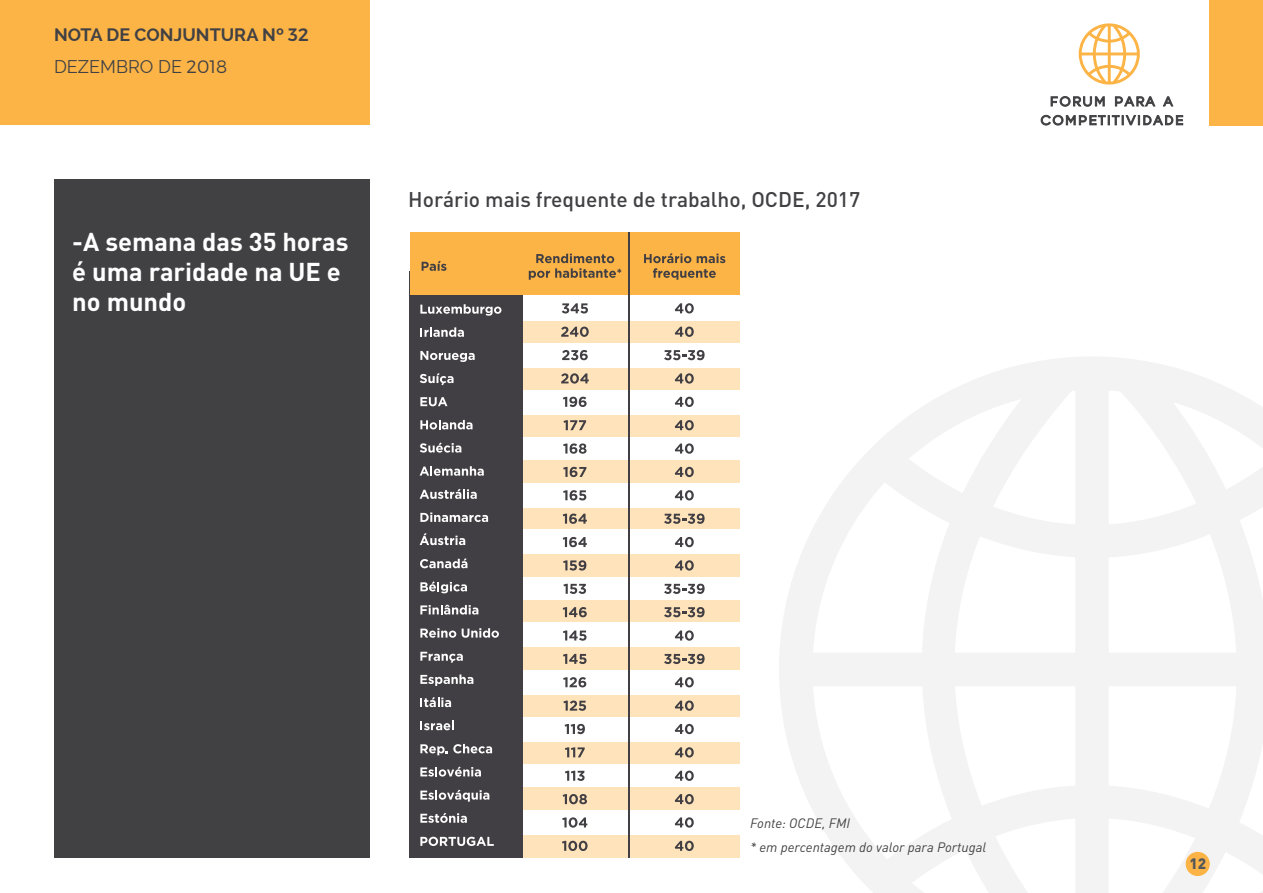
<style>
.page{position:relative;width:1263px;height:893px;background:#fff}
.page>*{position:absolute;margin:0;border:0;box-sizing:border-box;transform-origin:0 0}
.t1{font:700 25.5px/30px "DIN Pro";color:#fff}
.t2{font:500 21px "DIN Pro";color:#414144}
.t3{font:700 18px/32px "Raleway";color:#414144}
.t4{font:900 15px "DIN Pro";color:#555859}
.t5{font:italic 13.5px/24px "DIN";color:#414144}
.s1{font-family:"Montserrat";font-weight:500}
.s2{font-weight:400}
.s3{font-family:"Montserrat";font-weight:300}
</style>
<div class="page">
<div style="left:54px;top:179px;width:316px;height:678px;background:#414144"></div>
<svg style="left:779px;top:357px;width:484px;height:536px"></svg>
<div style="left:0;top:0;width:370px;height:125px;background:#fcb447"></div>
<div style="left:1210px;top:0;width:53px;height:125px;background:#fcb447"></div>
<svg style="left:1079px;top:23px;width:61px;height:62px"></svg>
<svg style="left:1050px;top:96px;width:55px;height:11px"></svg>
<svg style="left:1115px;top:96px;width:41px;height:11px"></svg>
<svg style="left:1162px;top:96px;width:12px;height:11px"></svg>
<svg style="left:1040px;top:114px;width:143px;height:12px"></svg>
<div style="left:1185px;top:852px;width:25px;height:24px;background:#fcb447;border-radius:50%"></div>
<div style="left:431px;top:294px;width:308px;height:563px;background:#ffe3bb"></div>
<div style="left:431px;top:294px;width:309px;height:26px;background:#fff"></div>
<div style="left:431px;top:343px;width:309px;height:25px;background:#fff"></div>
<div style="left:431px;top:390px;width:309px;height:24px;background:#fff"></div>
<div style="left:431px;top:437px;width:309px;height:23px;background:#fff"></div>
<div style="left:431px;top:483px;width:309px;height:24px;background:#fff"></div>
<div style="left:431px;top:529px;width:309px;height:25px;background:#fff"></div>
<div style="left:431px;top:577px;width:309px;height:22px;background:#fff"></div>
<div style="left:431px;top:622px;width:309px;height:25px;background:#fff"></div>
<div style="left:431px;top:670px;width:309px;height:25px;background:#fff"></div>
<div style="left:431px;top:717px;width:309px;height:24px;background:#fff"></div>
<div style="left:431px;top:764px;width:309px;height:23px;background:#fff"></div>
<div style="left:431px;top:810px;width:309px;height:24px;background:#fff"></div>
<div style="left:410px;top:271px;width:113px;height:586px;background:#413f43"></div>
<div style="left:410px;top:232px;width:329px;height:62px;background:#fcb447"></div>
<svg style="left:420px;top:304px;width:81px;height:12px"></svg>
<svg style="left:420px;top:327px;width:44px;height:10px"></svg>
<svg style="left:420px;top:351px;width:55px;height:11px"></svg>
<svg style="left:420px;top:373px;width:33px;height:12px"></svg>
<svg style="left:420px;top:397px;width:27px;height:9px"></svg>
<svg style="left:420px;top:420px;width:52px;height:9px"></svg>
<svg style="left:420px;top:443px;width:41px;height:10px"></svg>
<svg style="left:420px;top:466px;width:64px;height:10px"></svg>
<svg style="left:420px;top:489px;width:57px;height:10px"></svg>
<svg style="left:420px;top:512px;width:68px;height:10px"></svg>
<svg style="left:420px;top:533px;width:45px;height:12px"></svg>
<svg style="left:420px;top:558px;width:47px;height:10px"></svg>
<svg style="left:420px;top:581px;width:47px;height:12px"></svg>
<svg style="left:420px;top:605px;width:58px;height:10px"></svg>
<svg style="left:420px;top:628px;width:36px;height:10px"></svg>
<svg style="left:462px;top:628px;width:37px;height:10px"></svg>
<svg style="left:420px;top:652px;width:43px;height:11px"></svg>
<svg style="left:420px;top:674px;width:53px;height:12px"></svg>
<svg style="left:420px;top:697px;width:31px;height:10px"></svg>
<svg style="left:420px;top:721px;width:34px;height:9px"></svg>
<svg style="left:420px;top:744px;width:72px;height:11px"></svg>
<svg style="left:420px;top:766px;width:61px;height:11px"></svg>
<svg style="left:420px;top:790px;width:69px;height:12px"></svg>
<svg style="left:420px;top:813px;width:47px;height:10px"></svg>
<svg style="left:420px;top:837px;width:74px;height:9px"></svg>
<svg style="left:422px;top:261px;width:24px;height:10px"></svg>
<svg style="left:562px;top:303px;width:26px;height:10px"></svg>
<svg style="left:561px;top:327px;width:28px;height:10px"></svg>
<svg style="left:562px;top:350px;width:26px;height:10px"></svg>
<svg style="left:561px;top:373px;width:28px;height:11px"></svg>
<svg style="left:563px;top:397px;width:24px;height:10px"></svg>
<svg style="left:563px;top:420px;width:23px;height:10px"></svg>
<svg style="left:563px;top:443px;width:23px;height:11px"></svg>
<svg style="left:563px;top:467px;width:23px;height:10px"></svg>
<svg style="left:563px;top:490px;width:23px;height:10px"></svg>
<svg style="left:563px;top:514px;width:24px;height:10px"></svg>
<svg style="left:563px;top:537px;width:24px;height:10px"></svg>
<svg style="left:563px;top:560px;width:23px;height:11px"></svg>
<svg style="left:563px;top:584px;width:23px;height:10px"></svg>
<svg style="left:563px;top:607px;width:24px;height:10px"></svg>
<svg style="left:563px;top:630px;width:23px;height:11px"></svg>
<svg style="left:563px;top:654px;width:23px;height:10px"></svg>
<svg style="left:563px;top:677px;width:23px;height:10px"></svg>
<svg style="left:563px;top:700px;width:23px;height:11px"></svg>
<svg style="left:565px;top:724px;width:20px;height:10px"></svg>
<svg style="left:565px;top:747px;width:20px;height:10px"></svg>
<svg style="left:565px;top:771px;width:19px;height:10px"></svg>
<svg style="left:563px;top:794px;width:24px;height:10px"></svg>
<svg style="left:562px;top:817px;width:25px;height:11px"></svg>
<svg style="left:562px;top:841px;width:26px;height:10px"></svg>
<svg style="left:675px;top:303px;width:19px;height:10px"></svg>
<svg style="left:675px;top:327px;width:19px;height:10px"></svg>
<svg style="left:664px;top:350px;width:40px;height:10px"></svg>
<svg style="left:675px;top:373px;width:19px;height:11px"></svg>
<svg style="left:675px;top:397px;width:19px;height:10px"></svg>
<svg style="left:675px;top:420px;width:19px;height:10px"></svg>
<svg style="left:675px;top:443px;width:19px;height:11px"></svg>
<svg style="left:675px;top:467px;width:19px;height:10px"></svg>
<svg style="left:675px;top:490px;width:19px;height:10px"></svg>
<svg style="left:664px;top:514px;width:40px;height:10px"></svg>
<svg style="left:675px;top:537px;width:19px;height:10px"></svg>
<svg style="left:675px;top:560px;width:19px;height:11px"></svg>
<svg style="left:664px;top:584px;width:40px;height:10px"></svg>
<svg style="left:664px;top:607px;width:40px;height:10px"></svg>
<svg style="left:675px;top:630px;width:19px;height:11px"></svg>
<svg style="left:664px;top:654px;width:40px;height:10px"></svg>
<svg style="left:675px;top:677px;width:19px;height:10px"></svg>
<svg style="left:675px;top:700px;width:19px;height:11px"></svg>
<svg style="left:675px;top:724px;width:19px;height:10px"></svg>
<svg style="left:675px;top:747px;width:19px;height:10px"></svg>
<svg style="left:675px;top:771px;width:19px;height:10px"></svg>
<svg style="left:675px;top:794px;width:19px;height:10px"></svg>
<svg style="left:675px;top:817px;width:19px;height:11px"></svg>
<svg style="left:675px;top:841px;width:19px;height:10px"></svg>
<hr style="left:628px;top:232px;width:2px;height:625px;background:#413f43">
<svg style="left:529px;top:254px;width:92px;height:26px"></svg>
<svg style="left:644px;top:253px;width:81px;height:27px"></svg>
<h3 class="t3" style="left:54px;top:19px;width:256px">NOTA DE CONJUNTURA Nº <span class="s1">32<br></span><span class="s2">DEZEMBRO DE</span> <span class="s3">2018</span></h3>
<h1 class="t1" style="left:72px;top:226px;width:278px">-A semana das 35 horas é uma raridade na UE e no mundo</h1>
<h2 class="t2" style="left:408px;top:185px;width:454px">Horário mais frequente de trabalho, OCDE, 2017</h2>
<p class="t5" style="left:750px;top:811px;width:238px">Fonte: OCDE, FMI<br>* em percentagem do valor para Portugal</p>
<p class="t4" style="left:1189px;top:853px;width:18px">12</p>
</div>
